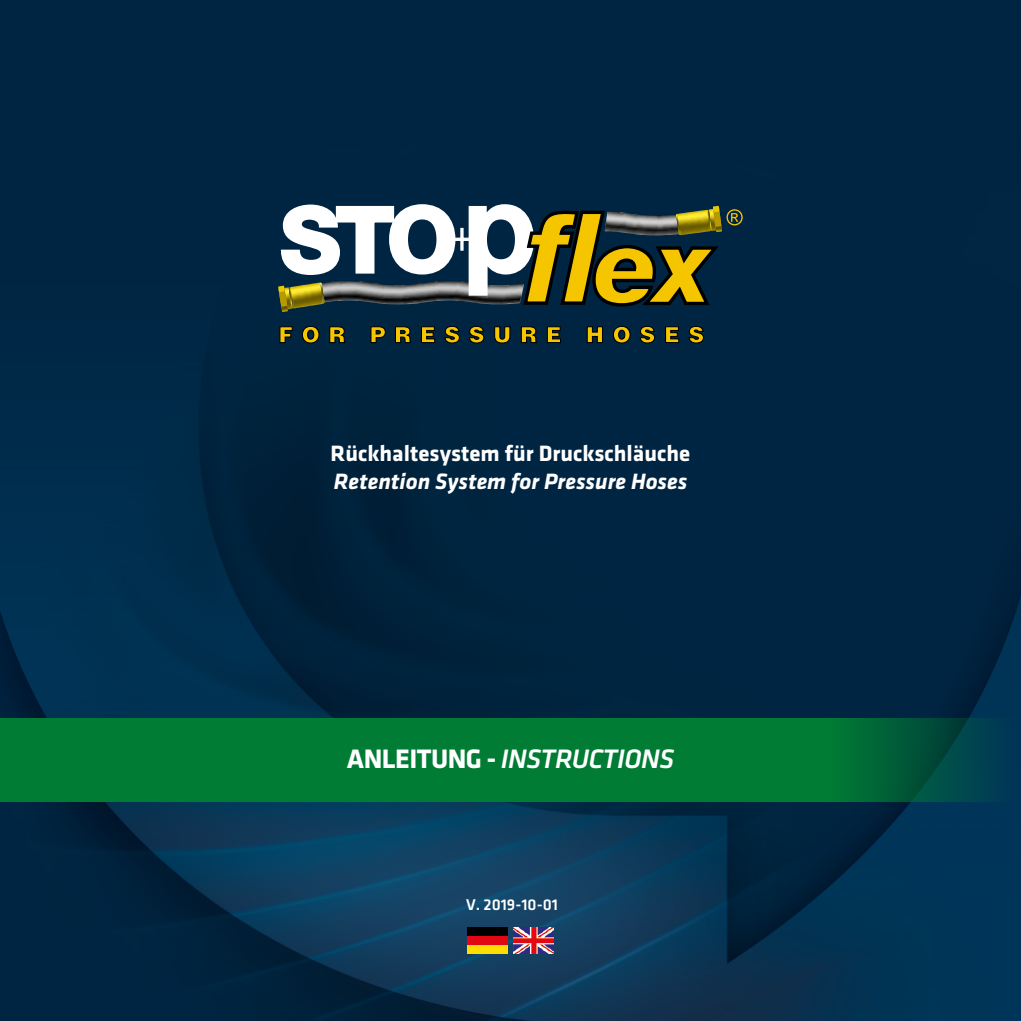
<style>
.page{position:relative;width:1021px;height:1021px;background:#fff}
.page>*{position:absolute;margin:0;border:0;box-sizing:border-box;transform-origin:0 0}
.t1{font:italic 500 27.6px "Klavika";letter-spacing:-.02em;color:#fff}
.t2{font:700 23px "Klavika";color:#fff}
.t3{font:italic 700 23px "Klavika";color:#fff}
.t4{font:500 16.2px "Klavika";color:#fff}
.s1{font-weight:700;font-style:normal}
</style>
<div class="page">
<img style="left:0;top:0;width:1020px;height:1020px">
<svg style="left:279px;top:326px;width:14px;height:17px"></svg>
<svg style="left:301px;top:325px;width:19px;height:19px"></svg>
<svg style="left:329px;top:326px;width:17px;height:17px"></svg>
<svg style="left:370px;top:326px;width:16px;height:17px"></svg>
<svg style="left:394px;top:326px;width:17px;height:17px"></svg>
<svg style="left:420px;top:326px;width:16px;height:17px"></svg>
<svg style="left:444px;top:325px;width:16px;height:19px"></svg>
<svg style="left:468px;top:325px;width:17px;height:19px"></svg>
<svg style="left:493px;top:326px;width:18px;height:18px"></svg>
<svg style="left:520px;top:326px;width:17px;height:17px"></svg>
<svg style="left:546px;top:326px;width:15px;height:17px"></svg>
<svg style="left:586px;top:326px;width:17px;height:17px"></svg>
<svg style="left:612px;top:325px;width:19px;height:19px"></svg>
<svg style="left:639px;top:325px;width:16px;height:19px"></svg>
<svg style="left:664px;top:326px;width:15px;height:17px"></svg>
<svg style="left:688px;top:325px;width:16px;height:19px"></svg>
<svg style="left:278px;top:203px;width:464px;height:109px"></svg>
<div style="left:467px;top:927px;width:40px;height:9px;background:#000"></div>
<div style="left:467px;top:945px;width:40px;height:8px;background:#fd0"></div>
<div style="left:467px;top:936px;width:40px;height:9px;background:#e30613"></div>
<img style="left:513px;top:927px;width:41px;height:26px">
<svg style="left:0;top:718px;width:1020px;height:83px;background:#007436"></svg>
<p class="t2" style="left:330px;top:437px;width:361px">Rückhaltesystem für Druckschläuche</p>
<p class="t3" style="left:334px;top:464px;width:355px">Retention System for Pressure Hoses</p>
<p class="t1" style="left:347px;top:740px;width:329px"><span class="s1">ANLEITUNG -</span> INSTRUCTIONS</p>
<p class="t4" style="left:466px;top:893px;width:93px">V. 2019-10-01</p>
</div>
